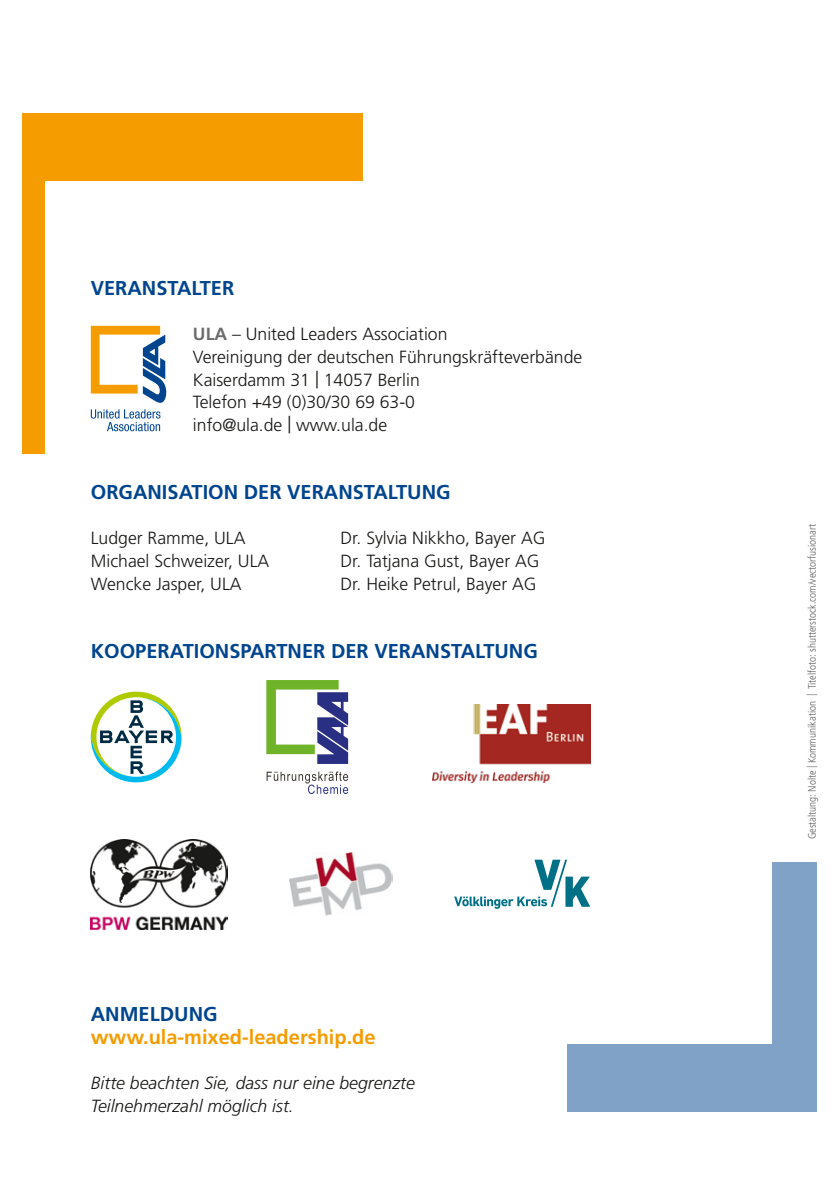
<style>
.page{position:relative;width:840px;height:1191px;background:#fff}
.page>*{position:absolute;margin:0;border:0;box-sizing:border-box;transform-origin:0 0}
.t1{font:700 20px "Frutiger";color:#00458e}
.t2{font:700 20px "Frutiger";color:#f59c00}
.t3{font:300 17.6px/22.6px "Frutiger";color:#181716}
.t4{font:italic 300 17.6px/22.6px "Frutiger";color:#181716}
.t5{font:300 condensed 10.8px "Frutiger";color:#626261}
.s1{font-weight:700;color:#6e6e6e}
</style>
<div class="page">
<div style="left:23px;top:113px;width:340px;height:341px;background:#f59c00"></div>
<div style="left:567px;top:862px;width:249px;height:249px;background:#80a2c6"></div>
<div style="left:45px;top:181px;width:726px;height:862px;background:#fff"></div>
<svg style="left:91px;top:409px;width:69px;height:22px"></svg>
<svg style="left:91px;top:326px;width:75px;height:77px"></svg>
<svg style="left:266px;top:680px;width:82px;height:84px"></svg>
<svg style="left:266px;top:771px;width:82px;height:23px"></svg>
<img style="left:91px;top:839px;width:136px;height:90px">
<img style="left:432px;top:704px;width:158px;height:78px">
<img style="left:289px;top:853px;width:103px;height:62px">
<svg style="left:91px;top:691px;width:90px;height:91px"></svg>
<svg style="left:454px;top:859px;width:136px;height:49px"></svg>
<p class="t1" style="left:91px;top:276px;width:145px">VERANSTALTER</p>
<p class="t3" style="left:193px;top:323px;width:390px"><span class="s1">ULA</span> – United Leaders Association<br>Vereinigung der deutschen Führungskräfteverbände Kaiserdamm 31 | 14057 Berlin<br>Telefon +49 (0)30/30 69 63-0<br>info@ula.de | www.ula.de</p>
<p class="t1" style="left:91px;top:480px;width:361px">ORGANISATION DER VERANSTALTUNG</p>
<p class="t3" style="left:91px;top:527px;width:180px">Ludger Ramme, ULA<br>Michael Schweizer, ULA<br>Wencke Jasper, ULA</p>
<p class="t3" style="left:340px;top:527px;width:206px">Dr. Sylvia Nikkho, Bayer AG<br>Dr. Tatjana Gust, Bayer AG<br>Dr. Heike Petrul, Bayer AG</p>
<p class="t1" style="left:91px;top:639px;width:448px">KOOPERATIONSPARTNER DER VERANSTALTUNG</p>
<p class="t1" style="left:91px;top:1002px;width:128px">ANMELDUNG</p>
<p class="t2" style="left:91px;top:1024px;width:286px">www.ula-mixed-leadership.de</p>
<p class="t4" style="left:91px;top:1071px;width:325px">Bitte beachten Sie, dass nur eine begrenzte<br>Teilnehmerzahl möglich ist.</p>
<p class="t5" style="left:805px;top:839px;width:317px;rotate:-90deg">Gestaltung: Nolte | Kommunikation | Titelfoto: shutterstock.com/vectorfusionart</p>
</div>
